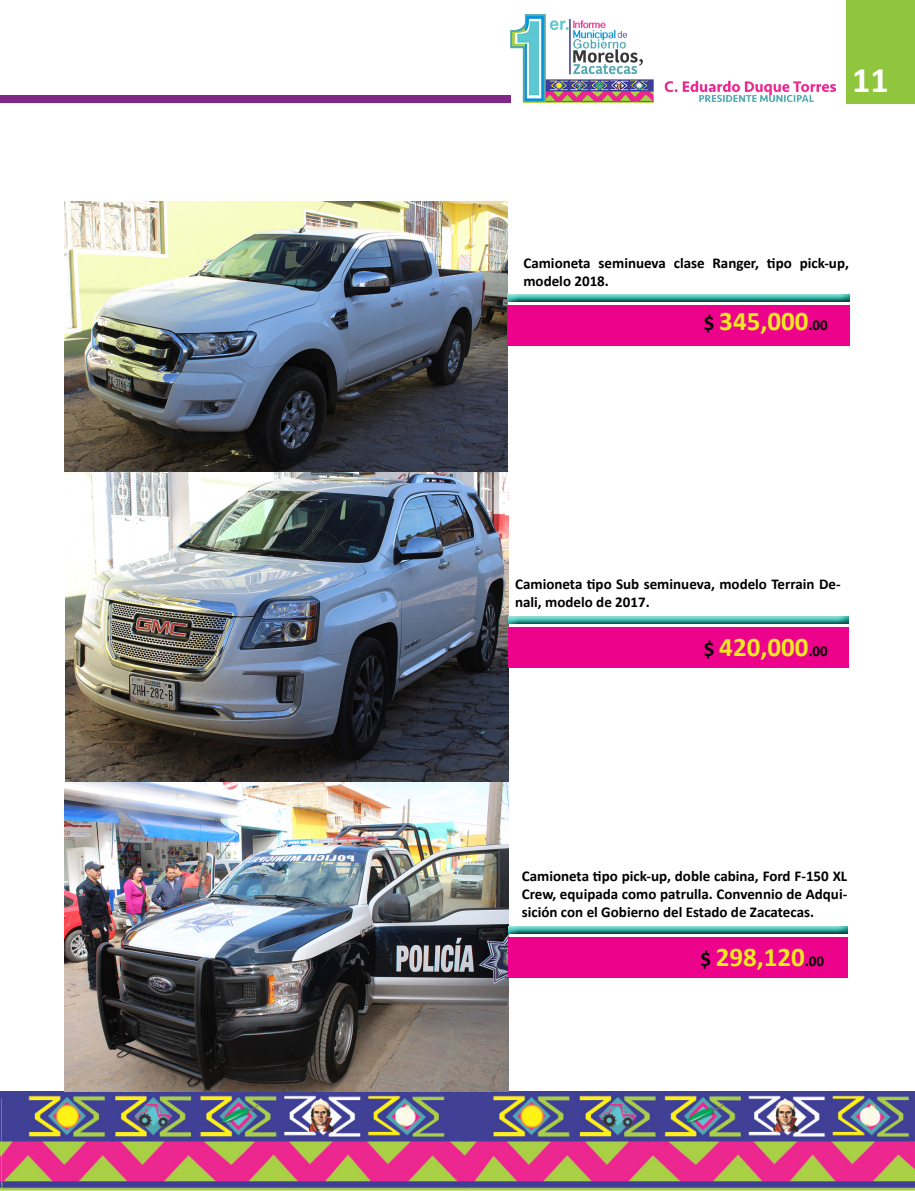
<style>
.page{position:relative;width:915px;height:1191px;background:#fff}
.page>*{position:absolute;margin:0;border:0;box-sizing:border-box;transform-origin:0 0}
.t1{font:700 36px "Calibri";color:#fff}
.t2{font:700 27px "Calibri";color:#ede921}
.t3{font:700 15px/18px "Calibri";color:#000001}
.s1{font-size:21px;color:#000001}
.s2{font-size:15px;color:#000001}
</style>
<div class="page">
<div style="left:846px;top:0;width:68px;height:103px;background:#8fc63e"></div>
<img style="left:0;top:1091px;width:1px;height:100px">
<img style="left:1px;top:1091px;width:913px;height:100px">
<img style="left:510px;top:15px;width:325px;height:87px">
<div style="left:0;top:95px;width:510px;height:7px;background:#812788"></div>
<img style="left:65px;top:202px;width:443px;height:889px">
<div style="left:507px;top:305px;width:342px;height:40px;background:#ed028c"></div>
<div style="left:505px;top:291px;width:345px;height:9px;background:#fff"></div>
<div style="left:505px;top:293px;width:345px;height:9px;background:#231f20;opacity:.75"></div>
<div style="left:508px;top:627px;width:340px;height:41px;background:#ed028c"></div>
<div style="left:505px;top:614px;width:343px;height:9px;background:#fff"></div>
<div style="left:505px;top:615px;width:343px;height:9px;background:#231f20;opacity:.75"></div>
<div style="left:508px;top:937px;width:339px;height:40px;background:#ed028c"></div>
<div style="left:505px;top:923px;width:344px;height:9px;background:#fff"></div>
<div style="left:505px;top:925px;width:344px;height:9px;background:#231f20;opacity:.75"></div>
<p class="t1" style="left:852px;top:57px;width:38px">11</p>
<p class="t3" style="left:523px;top:254px;width:327px">Camioneta seminueva clase Ranger, tipo pick-up, modelo 2018.</p>
<p class="t2" style="left:703px;top:304px;width:125px"><span class="s1">$</span> 345,000<span class="s2">.00</span></p>
<p class="t3" style="left:515px;top:575px;width:327px">Camioneta tipo Sub seminueva, modelo Terrain De&shy;nali, modelo de 2017.</p>
<p class="t2" style="left:703px;top:629px;width:125px"><span class="s1">$</span> 420,000<span class="s2">.00</span></p>
<p class="t3" style="left:521px;top:866px;width:327px;text-align:justify">Camioneta tipo pick-up, doble cabina, Ford F-150 XL Crew, equipada como patrulla. Convennio de Adqui&shy;sición con el Gobierno del Estado de Zacatecas.</p>
<p class="t2" style="left:700px;top:940px;width:125px"><span class="s1">$</span> 298,120<span class="s2">.00</span></p>
</div>
